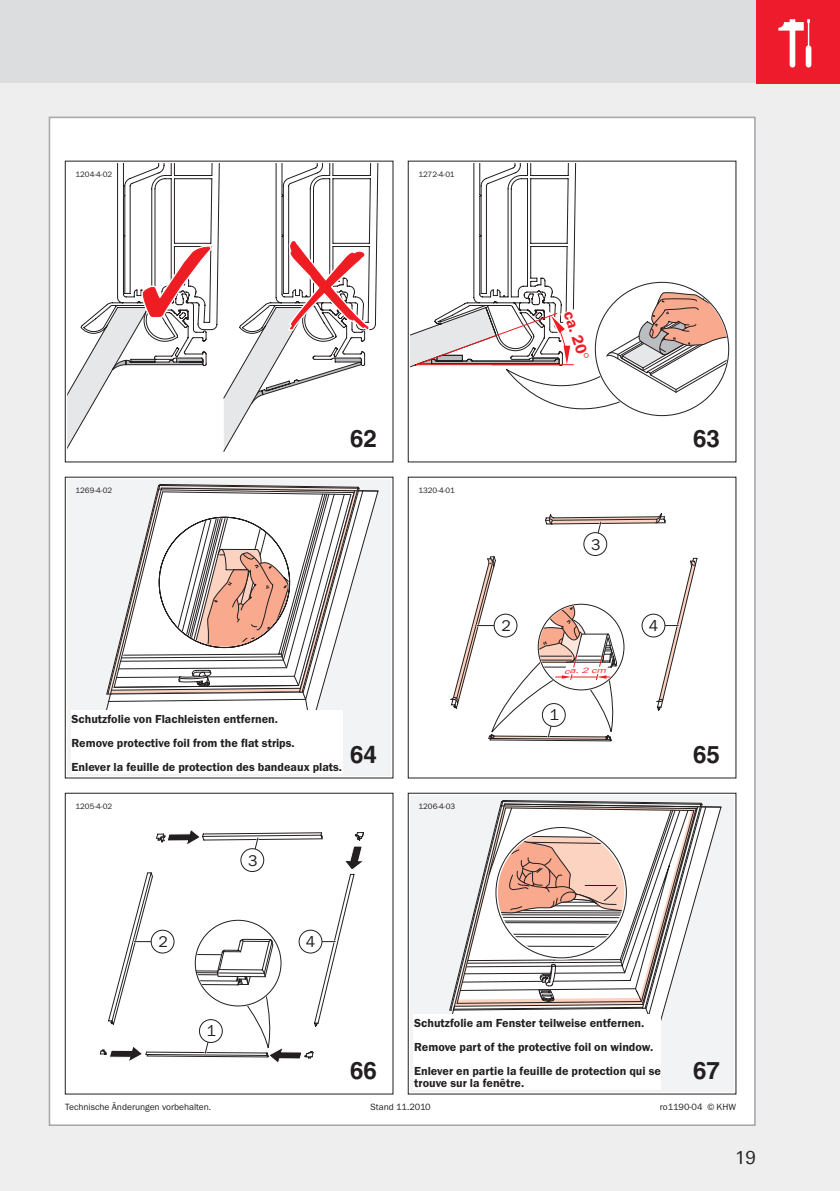
<style>
.page{position:relative;width:840px;height:1191px;background:#fff}
.page>*{position:absolute;margin:0;border:0;box-sizing:border-box;transform-origin:0 0}
.t1{font:700 24.2px "Helvetica";color:#231f20}
.t2{font:18px "LT Univers Basic";color:#231f20}
.t3{font:16.2px "Franklin Gothic Itc T";color:#231f20}
.t4{font:600 16.2px "Franklin Gothic Itc T";color:#ee1d23}
.t5{font:600 12px/24.2px "Franklin Gothic Itc T";color:#231f20}
.t6{font:9.4px "Franklin Gothic Itc T";color:#231f20}
.t7{font:8px "Franklin Gothic Itc T";color:#231f20}
.t8{font:italic 7.8px "Franklin Gothic Itc T";color:#ee1d23;scale:1.47 1}
</style>
<div class="page">
<div style="left:0;top:0;width:839px;height:84px;background:#dcdddf"></div>
<div style="left:0;top:84px;width:839px;height:1107px;background:#eeeeef"></div>
<svg style="left:755px;top:0;width:84px;height:84px"></svg>
<div style="left:756px;top:0;width:82px;height:83px;background:#ee1b2d"></div>
<svg style="left:778px;top:19px;width:32px;height:49px"></svg>
<div style="left:49px;top:117px;width:706px;height:1009px;background:#fff;border:2px solid #a8a9ad"></div>
<svg style="left:68px;top:164px;width:310px;height:287px"></svg>
<div style="left:75px;top:169px;width:37px;height:9px;background:#fff"></div>
<div style="left:349px;top:426px;width:28px;height:27px;background:#fff"></div>
<div style="left:63px;top:159px;width:331px;height:305px;border:4px solid #fff"></div>
<div style="left:63px;top:791px;width:331px;height:305px;border:4px solid #fff"></div>
<div style="left:65px;top:792px;width:328px;height:302px;border:1px solid #231f20"></div>
<svg style="left:99px;top:830px;width:265px;height:232px"></svg>
<div style="left:299px;top:930px;width:23px;height:23px;background:#fff;border-radius:50%"></div>
<div style="left:299px;top:930px;width:23px;height:23px;border:1px solid #231f20;border-radius:50%"></div>
<div style="left:406px;top:159px;width:331px;height:305px;border:4px solid #fff"></div>
<div style="left:65px;top:477px;width:328px;height:301px;background:#f2f3f4"></div>
<svg style="left:106px;top:484px;width:273px;height:250px"></svg>
<div style="left:63px;top:475px;width:331px;height:305px;border:4px solid #fff"></div>
<div style="left:71px;top:710px;width:271px;height:63px;background:#fff"></div>
<svg style="left:655px;top:557px;width:42px;height:154px"></svg>
<div style="left:641px;top:614px;width:23px;height:23px;background:#fff;border-radius:50%"></div>
<div style="left:641px;top:614px;width:23px;height:23px;border:1px solid #231f20;border-radius:50%"></div>
<div style="left:406px;top:475px;width:331px;height:305px;border:4px solid #fff"></div>
<svg style="left:545px;top:513px;width:120px;height:33px"></svg>
<div style="left:583px;top:532px;width:23px;height:23px;background:#fff;border-radius:50%"></div>
<div style="left:583px;top:532px;width:23px;height:24px;border:1px solid #231f20;border-radius:50%"></div>
<svg style="left:450px;top:556px;width:175px;height:185px"></svg>
<div style="left:542px;top:703px;width:23px;height:23px;background:#fff;border-radius:50%"></div>
<div style="left:542px;top:703px;width:23px;height:23px;border:1px solid #231f20;border-radius:50%"></div>
<div style="left:408px;top:793px;width:327px;height:301px;background:#f2f3f4"></div>
<svg style="left:449px;top:800px;width:272px;height:250px"></svg>
<div style="left:406px;top:791px;width:331px;height:305px;border:4px solid #fff"></div>
<div style="left:407px;top:792px;width:329px;height:302px;border:1px solid #231f20"></div>
<div style="left:413px;top:1014px;width:247px;height:75px;background:#fff"></div>
<svg style="left:406px;top:160px;width:324px;height:294px"></svg>
<p class="t7" style="left:75px;top:169px;width:38px">1204-4-02</p>
<p class="t7" style="left:418px;top:169px;width:38px">1272-4-01</p>
<p class="t7" style="left:75px;top:485px;width:38px">1269-4-02</p>
<h1 class="t1" style="left:350px;top:423px;width:28px">62</h1>
<p class="t5" style="left:72px;top:706px;width:272px">Schutzfolie von Flachleisten entfernen.<br>Remove protective foil from the flat strips.<br>Enlever la feuille de protection des bandeaux plats.</p>
<h1 class="t1" style="left:350px;top:739px;width:28px">64</h1>
<p class="t7" style="left:75px;top:801px;width:38px">1205-4-02</p>
<h3 class="t3" style="left:248px;top:851px;width:11px">3</h3>
<h3 class="t3" style="left:158px;top:932px;width:11px">2</h3>
<h3 class="t3" style="left:305px;top:932px;width:11px">4</h3>
<h3 class="t3" style="left:206px;top:1021px;width:11px">1</h3>
<h1 class="t1" style="left:350px;top:1055px;width:28px">66</h1>
<p class="t7" style="left:418px;top:485px;width:38px">1320-4-01</p>
<p class="t7" style="left:418px;top:801px;width:38px">1206-4-03</p>
<h3 class="t4" style="left:577px;top:309px;width:46px;rotate:72deg">ca. 20</h3>
<h1 class="t1" style="left:692px;top:423px;width:28px">63</h1>
<h3 class="t3" style="left:590px;top:535px;width:11px">3</h3>
<h3 class="t3" style="left:501px;top:616px;width:11px">2</h3>
<h3 class="t3" style="left:648px;top:616px;width:11px">4</h3>
<p class="t8" style="left:563px;top:666px;width:30px;rotate:-1deg">ca. 2 cm</p>
<h3 class="t3" style="left:549px;top:705px;width:11px">1</h3>
<h1 class="t1" style="left:692px;top:739px;width:28px">65</h1>
<p class="t5" style="left:414px;top:1010px;width:248px">Schutzfolie am Fenster teilweise entfernen.<br>Remove part of the protective foil on window.<br>Enlever en partie la feuille de protection qui se</p>
<p class="t5" style="left:414px;top:1070px;width:111px">trouve sur la fenêtre.</p>
<h1 class="t1" style="left:692px;top:1055px;width:28px">67</h1>
<p class="t6" style="left:65px;top:1101px;width:147px">Technische Änderungen vorbehalten.</p>
<p class="t6" style="left:370px;top:1101px;width:62px">Stand 11.2010</p>
<p class="t6" style="left:659px;top:1101px;width:78px">ro1190-04 © KHW</p>
<h2 class="t2" style="left:734px;top:1147px;width:22px">19</h2>
</div>
